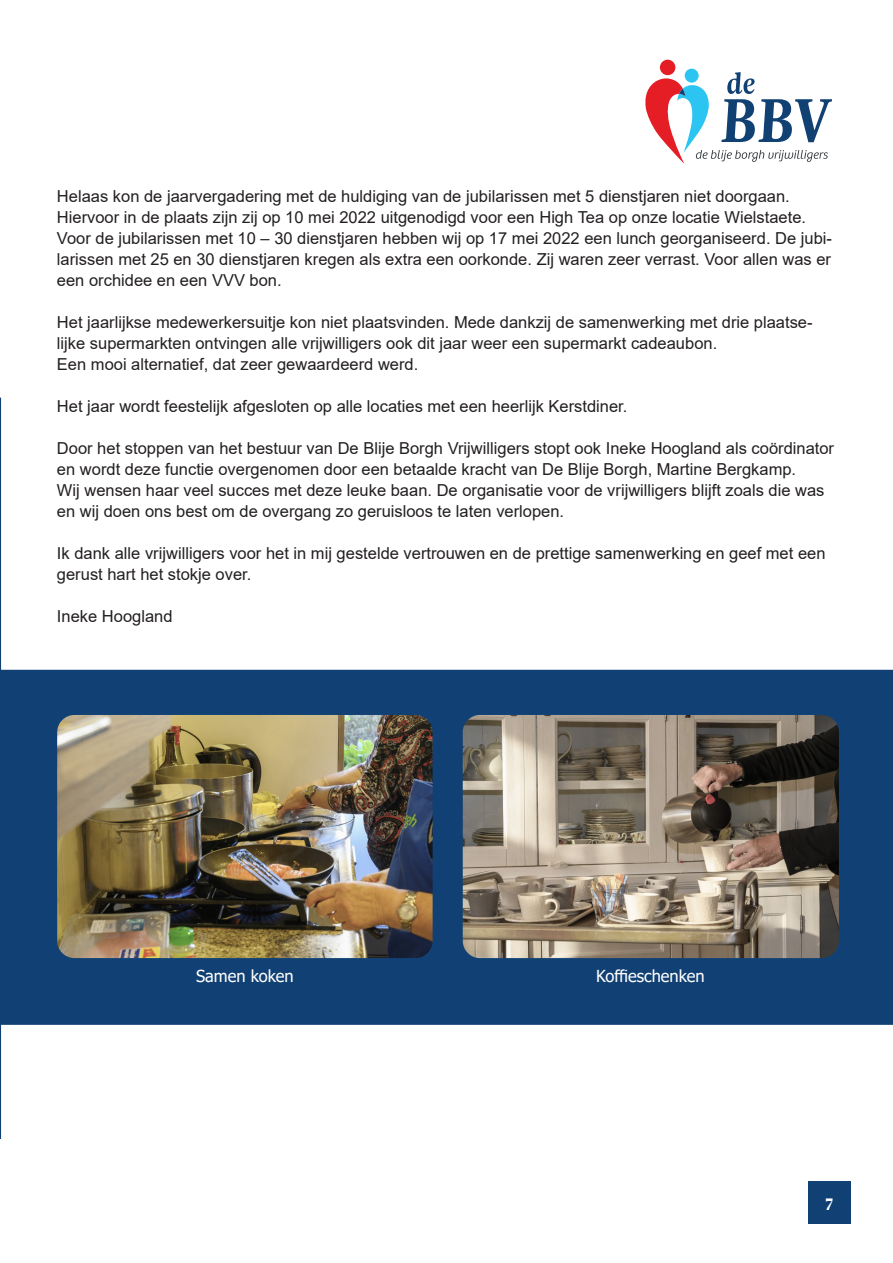
<style>
.page{position:relative;width:893px;height:1263px;background:#fff}
.page>*{position:absolute;margin:0;border:0;box-sizing:border-box;transform-origin:0 0}
.t1{font:700 18px "Trola";color:#fff}
.t2{font:16.5px/21px "Arial";color:#231f20}
.t3{font:16.5px "Tahoma";color:#fff}
</style>
<div class="page">
<div style="left:808px;top:1181px;width:43px;height:42px;background:#114174"></div>
<div style="left:685px;top:69px;width:14px;height:14px;background:#2cc4f1;border-radius:50%"></div>
<div style="left:660px;top:60px;width:15px;height:15px;background:#e51e25;border-radius:50%"></div>
<svg style="left:645px;top:72px;width:187px;height:92px"></svg>
<svg style="left:0;top:398px;width:1px;height:272px"></svg>
<svg style="left:0;top:1025px;width:1px;height:114px"></svg>
<div style="left:0;top:670px;width:893px;height:355px;background:#114174"></div>
<img style="left:56px;top:714px;width:377px;height:245px">
<div style="left:56px;top:713px;width:378px;height:246px;border:2px solid #114174;border-radius:18px"></div>
<img style="left:462px;top:714px;width:378px;height:245px">
<div style="left:461px;top:713px;width:379px;height:246px;border:2px solid #114174;border-radius:18px"></div>
<p class="t2" style="left:57px;top:186px;width:734px">Helaas kon de jaarvergadering met de huldiging van de jubilarissen met 5 dienstjaren niet doorgaan.</p>
<p class="t2" style="left:57px;top:207px;width:751px">Hiervoor in de plaats zijn zij op 10 mei 2022 uitgenodigd voor een High Tea op onze locatie Wielstaete.</p>
<p class="t2" style="left:57px;top:228px;width:777px;text-align:justify">Voor de jubilarissen met 10 – 30 dienstjaren hebben wij op 17 mei 2022 een lunch georganiseerd. De jubi&shy;larissen met 25 en 30 dienstjaren kregen als extra een oorkonde. Zij waren zeer verrast. Voor allen was er een orchidee en een VVV bon.</p>
<p class="t2" style="left:57px;top:312px;width:757px">Het jaarlijkse medewerkersuitje kon niet plaatsvinden. Mede dankzij de samenwerking met drie plaatse-</p>
<p class="t2" style="left:57px;top:333px;width:662px">lijke supermarkten ontvingen alle vrijwilligers ook dit jaar weer een supermarkt cadeaubon.</p>
<p class="t2" style="left:57px;top:354px;width:363px">Een mooi alternatief, dat zeer gewaardeerd werd.</p>
<p class="t2" style="left:57px;top:396px;width:572px">Het jaar wordt feestelijk afgesloten op alle locaties met een heerlijk Kerstdiner.</p>
<p class="t2" style="left:57px;top:438px;width:779px">Door het stoppen van het bestuur van De Blije Borgh Vrijwilligers stopt ook Ineke Hoogland als coördinator en wordt deze functie overgenomen door een betaalde kracht van De Blije Borgh, Martine Bergkamp.</p>
<p class="t2" style="left:57px;top:480px;width:769px">Wij wensen haar veel succes met deze leuke baan. De organisatie voor de vrijwilligers blijft zoals die was en wij doen ons best om de overgang zo geruisloos te laten verlopen.</p>
<p class="t2" style="left:57px;top:543px;width:770px">Ik dank alle vrijwilligers voor het in mij gestelde vertrouwen en de prettige samenwerking en geef met een gerust hart het stokje over.</p>
<p class="t2" style="left:57px;top:606px;width:117px">Ineke Hoogland</p>
<p class="t3" style="left:196px;top:965px;width:99px">Samen koken</p>
<p class="t3" style="left:596px;top:965px;width:110px">Koffieschenken</p>
<p class="t1" style="left:825px;top:1192px;width:9px">7</p>
</div>
